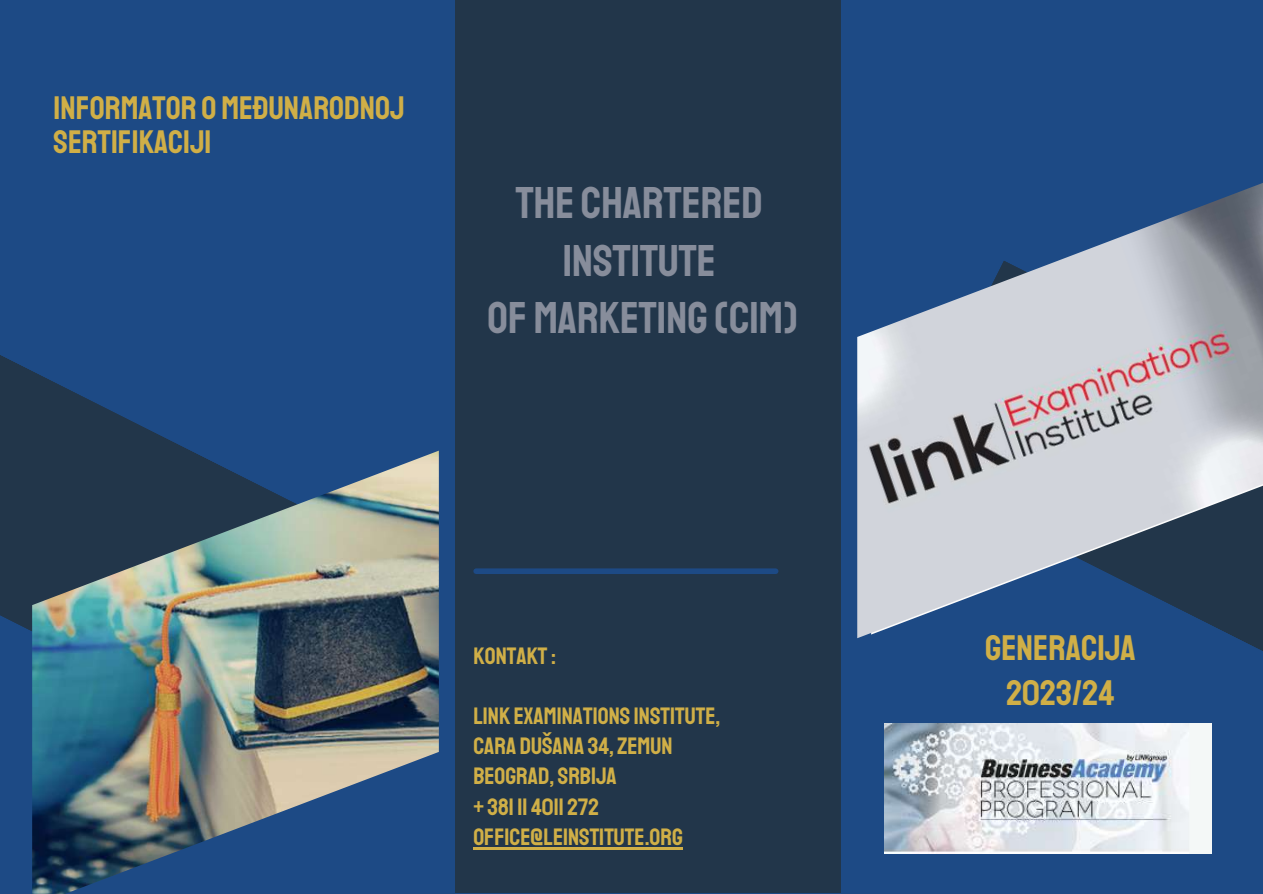
<style>
.page{position:relative;width:1263px;height:894px;background:#fff}
.page>*{position:absolute;margin:0;border:0;box-sizing:border-box;transform-origin:0 0}
.t1{font:45.15px/57.3px "Staatliches";color:#878d9b;text-align:center}
.t2{font:36px/45px "Staatliches";color:#d0af47;text-align:center}
.t3{font:33px/33.8px "Staatliches";color:#d0af47}
.t4{font:24px/30.3px "Staatliches";color:#d0af47}
</style>
<div class="page">
<div style="left:0;top:0;width:1263px;height:893px;background:#1d4a85"></div>
<div style="left:455px;top:0;width:386px;height:892px;background:#22364a"></div>
<svg style="left:0;top:355px;width:189px;height:276px;fill:#22364a"></svg>
<img style="left:32px;top:450px;width:407px;height:443px">
<div style="left:476px;top:568px;width:300px;height:6px;background:#1d4a85"></div>
<img style="left:857px;top:183px;width:406px;height:455px">
<img style="left:884px;top:723px;width:328px;height:130px">
<hr style="left:473px;top:847px;width:210px;height:2px;background:#d0af47">
<h3 class="t3" style="left:54px;top:91px;width:352px">INFORMATOR O MEĐUNARODNOJ<br>SERTIFIKACIJI</h3>
<h1 class="t1" style="left:487px;top:175px;width:312px">THE CHARTERED<br>INSTITUTE<br>OF MARKETING (CIM)</h1>
<p class="t4" style="left:473px;top:640px;width:84px">KONTAKT :</p>
<p class="t4" style="left:473px;top:700px;width:249px">LINK EXAMINATIONS INSTITUTE,<br>CARA DUŠANA 34, ZEMUN<br>BEOGRAD, SRBIJA<br>+ 381 11 4011 272<br>OFFICE@LEINSTITUTE.ORG</p>
<h2 class="t2" style="left:985px;top:625px;width:152px">GENERACIJA<br>2023/24</h2>
</div>
